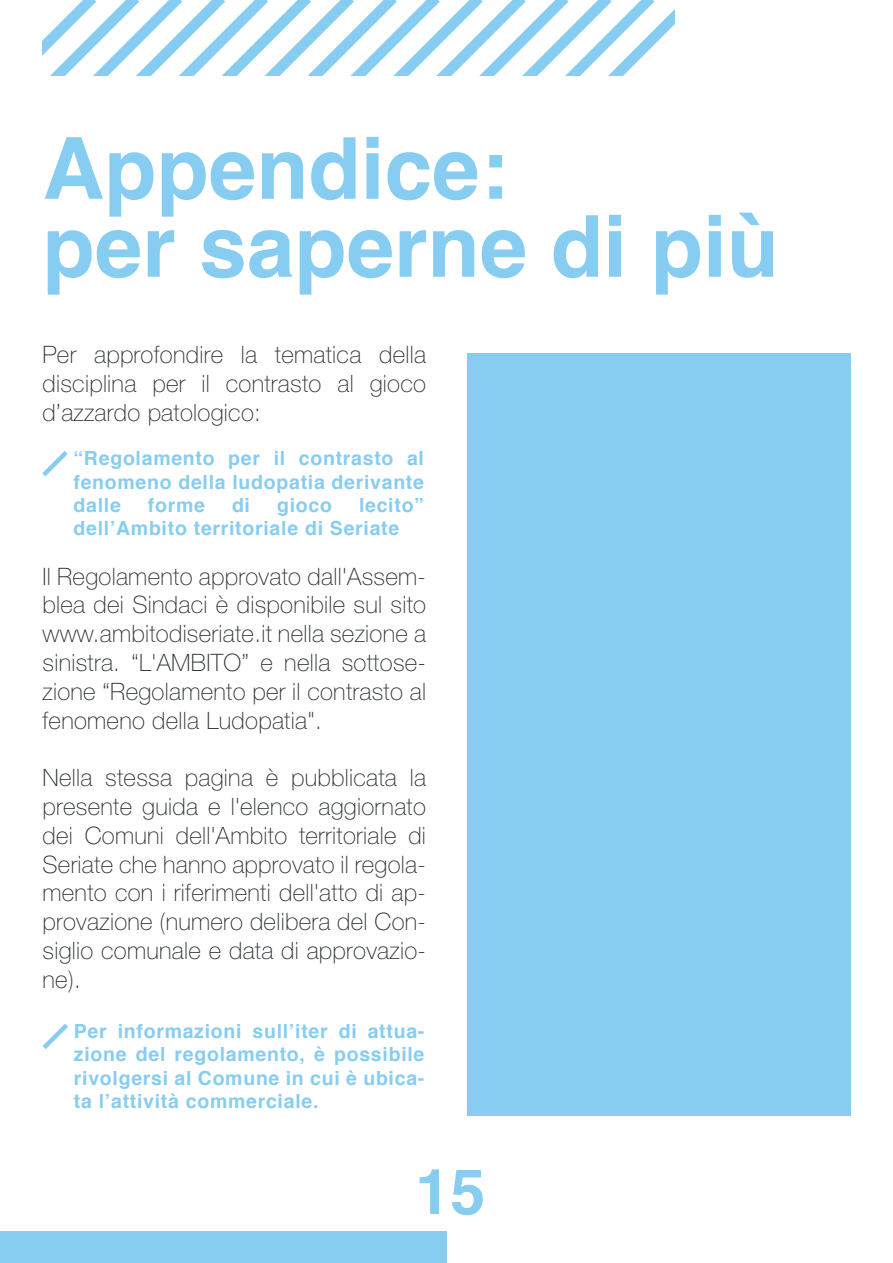
<style>
.page{position:relative;width:893px;height:1263px;background:#fff}
.page>*{position:absolute;margin:0;border:0;box-sizing:border-box;transform-origin:0 0}
.t1{font:700 85.5px/78px "Helvetica";color:#87cdf1}
.t2{font:700 63px "Helvetica";color:#87cdf1}
.t3{font:100 24px/28.8px "Helvetica Neue LT Pro";letter-spacing:.01em;color:#2a2f32;text-align:justify}
.t4{font:700 19.5px/23.4px "Helvetica";letter-spacing:.035em;color:#87cdf1;text-align:justify}
</style>
<div class="page">
<div style="left:467px;top:353px;width:383px;height:763px;background:#87cdf1"></div>
<svg style="left:43px;top:0;width:632px;height:76px"></svg>
<div style="left:0;top:1231px;width:446px;height:32px;background:#87cdf1"></div>
<svg style="left:42px;top:451px;width:26px;height:26px"></svg>
<svg style="left:42px;top:1024px;width:26px;height:25px"></svg>
<h1 class="t1" style="left:43px;top:128px;width:738px">Appendice:<br>per saperne di più</h1>
<p class="t3" style="left:43px;top:340px;width:385px">Per approfondire la tematica della disciplina per il contrasto al gioco d’azzardo patologico:</p>
<p class="t4" style="left:74px;top:446px;width:352px">“Regolamento per il contrasto al fenomeno della ludopatia derivante dalle</p>
<p class="t4" style="left:148px;top:493px;width:59px">forme</p>
<p class="t4" style="left:232px;top:493px;width:20px">di</p>
<p class="t4" style="left:277px;top:493px;width:56px">gioco</p>
<p class="t4" style="left:74px;top:493px;width:352px;text-indent:285px">lecito” dell’Ambito territoriale di Seriate</p>
<p class="t3" style="left:43px;top:562px;width:385px">Il Regolamento approvato dall'Assem&shy;blea dei Sindaci è disponibile sul sito www.ambitodiseriate.it nella sezione a sinistra. “L'AMBITO” e nella sottose&shy;zione “Regolamento per il contrasto al fenomeno della Ludopatia".</p>
<p class="t3" style="left:43px;top:763px;width:385px">Nella stessa pagina è pubblicata la presente guida e l'elenco aggiornato dei Comuni dell'Ambito territoriale di Seriate che hanno approvato il regola&shy;mento con i riferimenti dell'atto di ap&shy;provazione (numero delibera del Con&shy;siglio comunale e data di approvazio&shy;ne).</p>
<p class="t4" style="left:74px;top:1019px;width:352px">Per informazioni sull’iter di attua&shy;zione del regolamento, è possibile rivolgersi al Comune in cui è ubica&shy;ta l’attività commerciale.</p>
<h2 class="t2" style="left:415px;top:1152px;width:72px">15</h2>
</div>
